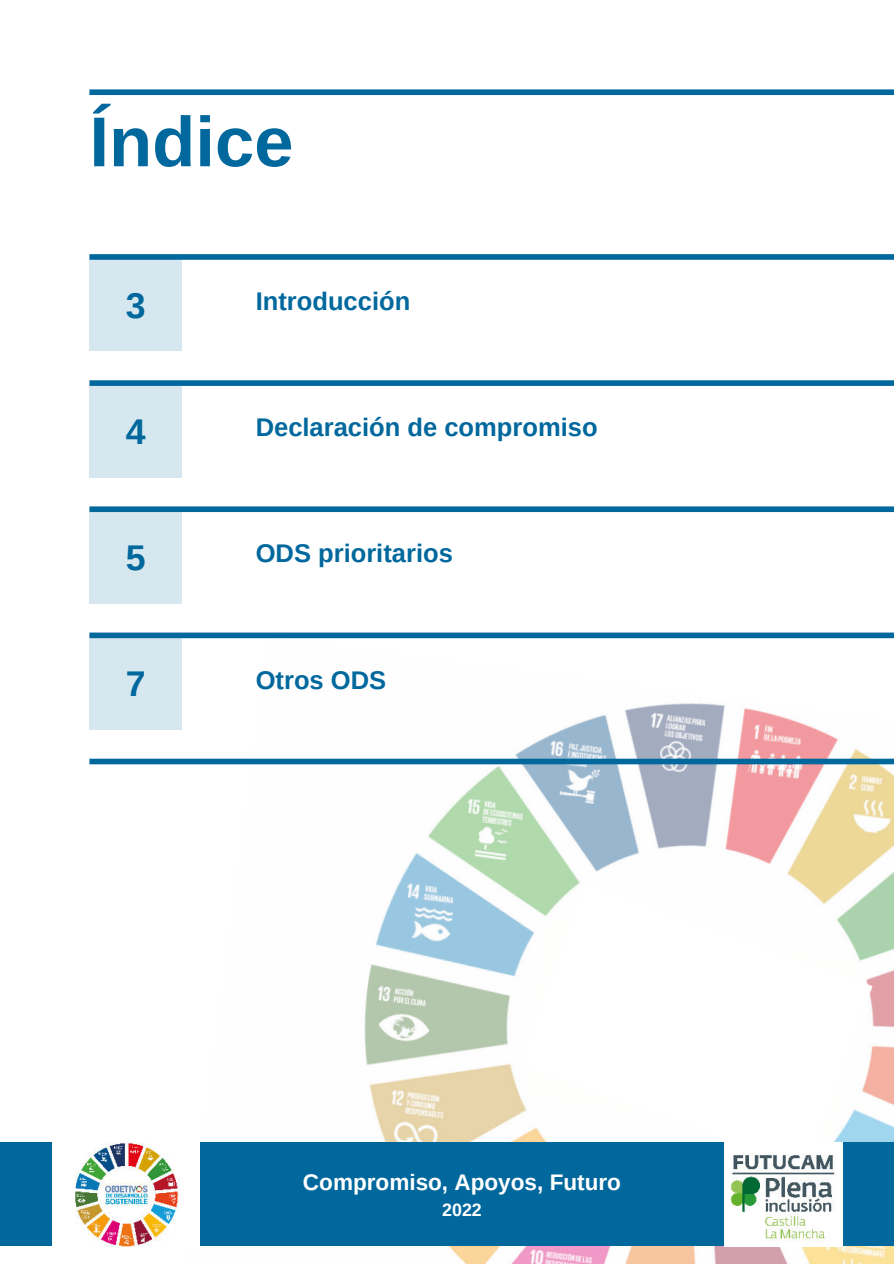
<style>
.page{position:relative;width:894px;height:1264px;background:#fff}
.page>*{position:absolute;margin:0;border:0;box-sizing:border-box;transform-origin:0 0}
.t1{font:700 70.5px "Arimo";color:#00689d}
.t2{font:700 35.7px "Arimo";color:#00689d}
.t3{font:700 25.5px "Arimo";color:#00689d}
.t4{font:700 22.5px "Arimo";color:#fff}
.t5{font:700 17.85px "Arimo";color:#fff}
</style>
<div class="page">
<div style="left:89px;top:89px;width:804px;height:6px;background:#00689d"></div>
<img style="left:182px;top:638px;width:711px;height:625px">
<svg style="left:519px;top:883px;width:353px;height:259px"></svg>
<div style="left:0;top:1142px;width:893px;height:104px;background:#00689d"></div>
<div style="left:89px;top:254px;width:804px;height:6px;background:#00689d"></div>
<div style="left:89px;top:632px;width:804px;height:6px;background:#00689d"></div>
<div style="left:89px;top:380px;width:804px;height:6px;background:#00689d"></div>
<div style="left:89px;top:758px;width:804px;height:6px;background:#00689d"></div>
<div style="left:89px;top:506px;width:804px;height:6px;background:#00689d"></div>
<div style="left:89px;top:260px;width:93px;height:91px;background:#d7e7ef"></div>
<div style="left:89px;top:638px;width:93px;height:91px;background:#d7e7ef"></div>
<div style="left:89px;top:386px;width:93px;height:91px;background:#d7e7ef"></div>
<div style="left:89px;top:512px;width:93px;height:91px;background:#d7e7ef"></div>
<img style="left:53px;top:1142px;width:146px;height:104px">
<img style="left:724px;top:1142px;width:117px;height:104px">
<h1 class="t1" style="left:89px;top:93px;width:205px">Índice</h1>
<h2 class="t2" style="left:126px;top:281px;width:21px">3</h2>
<p class="t3" style="left:256px;top:284px;width:156px">Introducción</p>
<h2 class="t2" style="left:126px;top:407px;width:21px">4</h2>
<p class="t3" style="left:256px;top:410px;width:343px">Declaración de compromiso</p>
<h2 class="t2" style="left:126px;top:533px;width:21px">5</h2>
<p class="t3" style="left:256px;top:536px;width:199px">ODS prioritarios</p>
<h2 class="t2" style="left:126px;top:659px;width:21px">7</h2>
<p class="t3" style="left:256px;top:662px;width:132px">Otros ODS</p>
<p class="t4" style="left:303px;top:1166px;width:319px">Compromiso, Apoyos, Futuro</p>
<p class="t5" style="left:442px;top:1197px;width:41px">2022</p>
</div>
